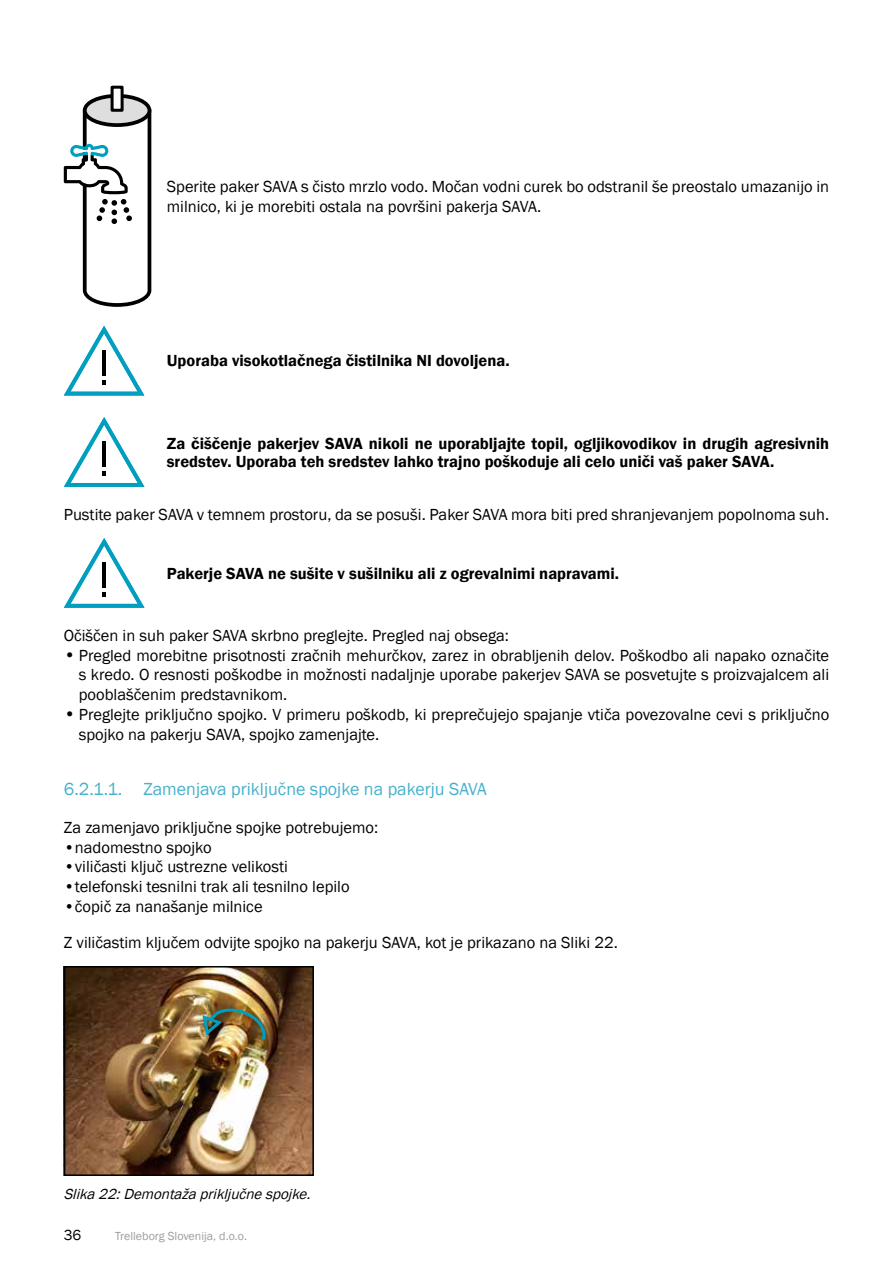
<style>
.page{position:relative;width:893px;height:1263px;background:#fff}
.page>*{position:absolute;margin:0;border:0;box-sizing:border-box;transform-origin:0 0}
.t1{font:18px "Franklin Gothic";color:#47b1cc}
.t2{font:16.5px/19.8px "Franklin Gothic";color:#000}
.t3{font:600 16.5px/18px "Franklin Gothic";color:#000}
.t4{font:italic 15px "Franklin Gothic";color:#000}
.t5{font:15px "Franklin Gothic";color:#000}
.t6{font:12px "Franklin Gothic";color:#9d9d9c}
.s1{font-size:18px}
</style>
<div class="page">
<svg style="left:85px;top:96px;width:64px;height:29px"></svg>
<div style="left:83px;top:94px;width:68px;height:33px;border:4px solid #000;border-radius:50%"></div>
<div style="left:111px;top:86px;width:13px;height:26px;background:#fff;border:3px solid #020203"></div>
<svg style="left:64px;top:109px;width:87px;height:198px"></svg>
<svg style="left:64px;top:326px;width:80px;height:69px"></svg>
<svg style="left:64px;top:417px;width:80px;height:70px"></svg>
<svg style="left:64px;top:538px;width:80px;height:70px"></svg>
<img style="left:67px;top:969px;width:244px;height:204px">
<div style="left:64px;top:966px;width:250px;height:210px;border:2px solid #000"></div>
<div style="left:198px;top:1003px;width:79px;height:47px;background:#000;opacity:.75"></div>
<img style="left:202px;top:1007px;width:66px;height:33px">
<p class="t2" style="left:167px;top:177px;width:664px">Sperite paker SAVA s čisto mrzlo vodo. Močan vodni curek bo odstranil še preostalo umazanijo in milnico, ki je morebiti ostala na površini pakerja SAVA.</p>
<p class="t3" style="left:167px;top:352px;width:344px">Uporaba visokotlačnega čistilnika NI dovoljena.</p>
<p class="t3" style="left:167px;top:434px;width:664px">Za čiščenje pakerjev SAVA nikoli ne uporabljajte topil, ogljikovodikov in drugih agresivnih sredstev. Uporaba teh sredstev lahko trajno poškoduje ali celo uniči vaš paker SAVA.</p>
<p class="t2" style="left:64px;top:505px;width:767px">Pustite paker SAVA v temnem prostoru, da se posuši. Paker SAVA mora biti pred shranjevanjem popolnoma suh.</p>
<p class="t3" style="left:167px;top:564px;width:454px">Pakerje SAVA ne sušite v sušilniku ali z ogrevalnimi napravami.</p>
<p class="t2" style="left:64px;top:626px;width:447px">Očiščen in suh paker SAVA skrbno preglejte. Pregled naj obsega:</p>
<p class="t2" style="left:79px;top:646px;width:752px;text-align:justify;text-indent:-15px"><span class="s1">•</span> Pregled morebitne prisotnosti zračnih mehurčkov, zarez in obrabljenih delov. Poškodbo ali napako označite s kredo. O resnosti poškodbe in možnosti nadaljnje uporabe pakerjev SAVA se posvetujte s proizvajalcem ali pooblaščenim predstavnikom.</p>
<p class="t2" style="left:79px;top:705px;width:752px;text-indent:-15px"><span class="s1">•</span> Preglejte priključno spojko. V primeru poškodb, ki preprečujejo spajanje vtiča povezovalne cevi s priključno spojko na pakerju SAVA, spojko zamenjajte.</p>
<p class="t1" style="left:64px;top:778px;width:424px">6.2.1.1. Zamenjava priključne spojke na pakerju SAVA</p>
<p class="t2" style="left:64px;top:818px;width:316px">Za zamenjavo priključne spojke potrebujemo:</p>
<p class="t2" style="left:64px;top:837px;width:149px">•nadomestno spojko</p>
<p class="t2" style="left:64px;top:857px;width:226px">•viličasti ključ ustrezne velikosti</p>
<p class="t2" style="left:64px;top:877px;width:287px">•telefonski tesnilni trak ali tesnilno lepilo</p>
<p class="t2" style="left:64px;top:889px;width:555px;line-height:36px">•čopič za nanašanje milnice<br>Z viličastim ključem odvijte spojko na pakerju SAVA, kot je prikazano na Sliki 22.</p>
<p class="t4" style="left:64px;top:1185px;width:253px">Slika 22: Demontaža priključne spojke.</p>
<p class="t5" style="left:64px;top:1226px;width:19px">36</p>
<p class="t6" style="left:115px;top:1229px;width:133px">Trelleborg Slovenija, d.o.o.</p>
</div>
